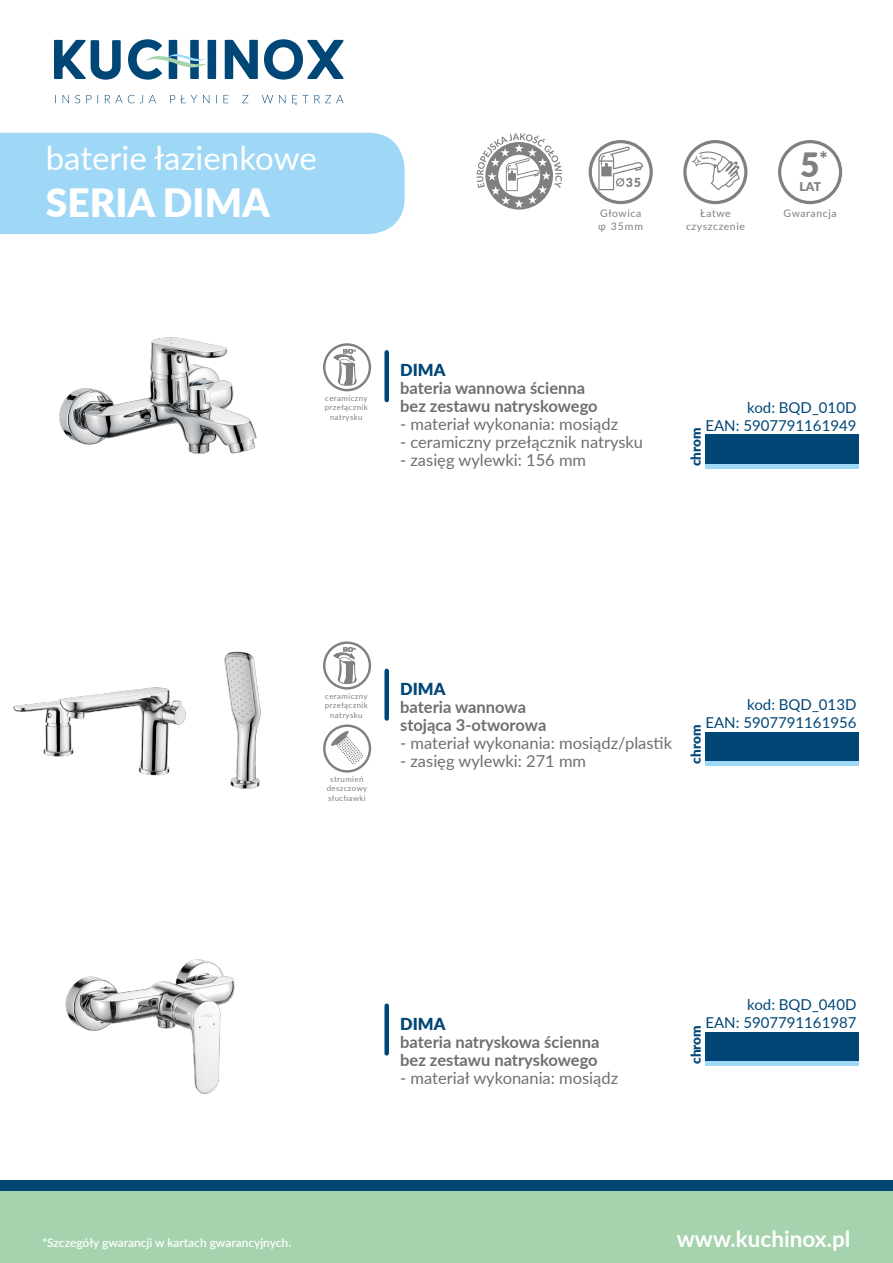
<style>
.page{position:relative;width:893px;height:1263px;background:#fff}
.page>*{position:absolute;margin:0;border:0;box-sizing:border-box;transform-origin:0 0}
.t1{font:900 39px "Lato";color:#fff}
.t2{font:900 33.45px "Lato";color:#808080}
.t3{font:33px "Lato";color:#fff}
.t4{font:700 22.5px "Lato";color:#fff}
.t5{font:16.5px "Lato";color:#6f6f6e}
.t6{font:700 16.5px/18px "Lato";color:#6f6f6e}
.t7{font:900 16.5px "Lato";color:#004676}
.t8{font:15px/18px "Lato";color:#004676;text-align:right}
.t9{font:900 13.5px "Lato";color:#004676}
.t10{font:900 12.45px "Lato";color:#808080}
.t11{font:600 12px "Lato";color:#fff}
.t12{font:900 12px "Lato";color:#808080}
.t13{font:10.5px/12.6px "Lato";letter-spacing:.055em;color:#808080}
.t14{font:7.8px/9.4px "Lato";letter-spacing:.055em;color:#808080;text-align:center}
</style>
<div class="page">
<svg style="left:54px;top:39px;width:290px;height:41px"></svg>
<svg style="left:55px;top:95px;width:289px;height:10px"></svg>
<svg style="left:589px;top:140px;width:64px;height:64px"></svg>
<svg style="left:778px;top:140px;width:64px;height:64px"></svg>
<svg style="left:477px;top:133px;width:85px;height:77px"></svg>
<img style="left:60px;top:337px;width:196px;height:117px">
<img style="left:14px;top:651px;width:246px;height:138px">
<img style="left:65px;top:959px;width:169px;height:135px">
<div style="left:705px;top:434px;width:153px;height:30px;background:#004676"></div>
<hr style="left:705px;top:464px;width:153px;height:4px;background:#a1daf8">
<div style="left:705px;top:732px;width:153px;height:29px;background:#004676"></div>
<div style="left:705px;top:761px;width:153px;height:5px;background:#a1daf8"></div>
<div style="left:705px;top:1032px;width:153px;height:30px;background:#004676"></div>
<hr style="left:705px;top:1062px;width:153px;height:4px;background:#a1daf8">
<div style="left:0;top:133px;width:405px;height:101px;background:#9fd8f6"></div>
<svg style="left:323px;top:724px;width:48px;height:48px"></svg>
<svg style="left:323px;top:641px;width:48px;height:48px"></svg>
<svg style="left:323px;top:343px;width:48px;height:48px"></svg>
<svg style="left:683px;top:140px;width:64px;height:64px"></svg>
<div style="left:384px;top:352px;width:5px;height:48px;background:#004676"></div>
<div style="left:384px;top:1006px;width:5px;height:47px;background:#004676"></div>
<div style="left:384px;top:671px;width:5px;height:47px;background:#004676"></div>
<div style="left:0;top:1180px;width:892px;height:83px;background:#a6d2ae"></div>
<div style="left:0;top:1180px;width:892px;height:10px;background:#004675"></div>
<h3 class="t3" style="left:46px;top:134px;width:273px">baterie łazienkowe</h3>
<h1 class="t1" style="left:46px;top:173px;width:226px">SERIA DIMA</h1>
<p class="t10" style="left:626px;top:173px;width:17px">35</p>
<p class="t13" style="left:598px;top:206px;width:47px">Głowica φ 35mm</p>
<p class="t13" style="left:686px;top:206px;width:60px;text-align:center">Łatwe czyszczenie</p>
<h2 class="t2" style="left:800px;top:139px;width:29px">5<sup>*</sup></h2>
<p class="t12" style="left:800px;top:178px;width:23px">LAT</p>
<p class="t13" style="left:784px;top:206px;width:54px">Gwarancja</p>
<p class="t14" style="left:325px;top:393px;width:45px">ceramiczny przełącznik natrysku</p>
<p class="t7" style="left:400px;top:358px;width:47px">DIMA</p>
<p class="t6" style="left:400px;top:378px;width:199px">bateria wannowa ścienna bez zestawu natryskowego</p>
<p class="t5" style="left:400px;top:412px;width:219px">- materiał wykonania: mosiądz</p>
<p class="t5" style="left:400px;top:430px;width:244px">- ceramiczny przełącznik natrysku</p>
<p class="t5" style="left:400px;top:448px;width:187px">- zasięg wylewki: 156 mm</p>
<p class="t8" style="left:705px;top:397px;width:152px">kod: BQD_010D<br>EAN: 5907791161949</p>
<p class="t9" style="left:686px;top:466px;width:40px;rotate:-90deg">chrom</p>
<p class="t14" style="left:325px;top:691px;width:45px">ceramiczny przełącznik natrysku</p>
<p class="t14" style="left:327px;top:774px;width:42px">strumień deszczowy słuchawki</p>
<p class="t7" style="left:400px;top:676px;width:47px">DIMA</p>
<p class="t6" style="left:400px;top:697px;width:148px">bateria wannowa stojąca 3-otworowa</p>
<p class="t5" style="left:400px;top:731px;width:273px">- materiał wykonania: mosiądz/plastik</p>
<p class="t5" style="left:400px;top:749px;width:187px">- zasięg wylewki: 271 mm</p>
<p class="t8" style="left:705px;top:695px;width:152px">kod: BQD_013D<br>EAN: 5907791161956</p>
<p class="t9" style="left:686px;top:764px;width:40px;rotate:-90deg">chrom</p>
<p class="t7" style="left:400px;top:1011px;width:47px">DIMA</p>
<p class="t6" style="left:400px;top:1032px;width:201px">bateria natryskowa ścienna bez zestawu natryskowego</p>
<p class="t5" style="left:400px;top:1066px;width:219px">- materiał wykonania: mosiądz</p>
<p class="t8" style="left:705px;top:995px;width:152px">kod: BQD_040D<br>EAN: 5907791161987</p>
<p class="t9" style="left:686px;top:1064px;width:40px;rotate:-90deg">chrom</p>
<p class="t11" style="left:42px;top:1234px;width:250px">*Szczegóły gwarancji w kartach gwarancyjnych.</p>
<h3 class="t4" style="left:677px;top:1222px;width:175px">www.kuchinox.pl</h3>
</div>
